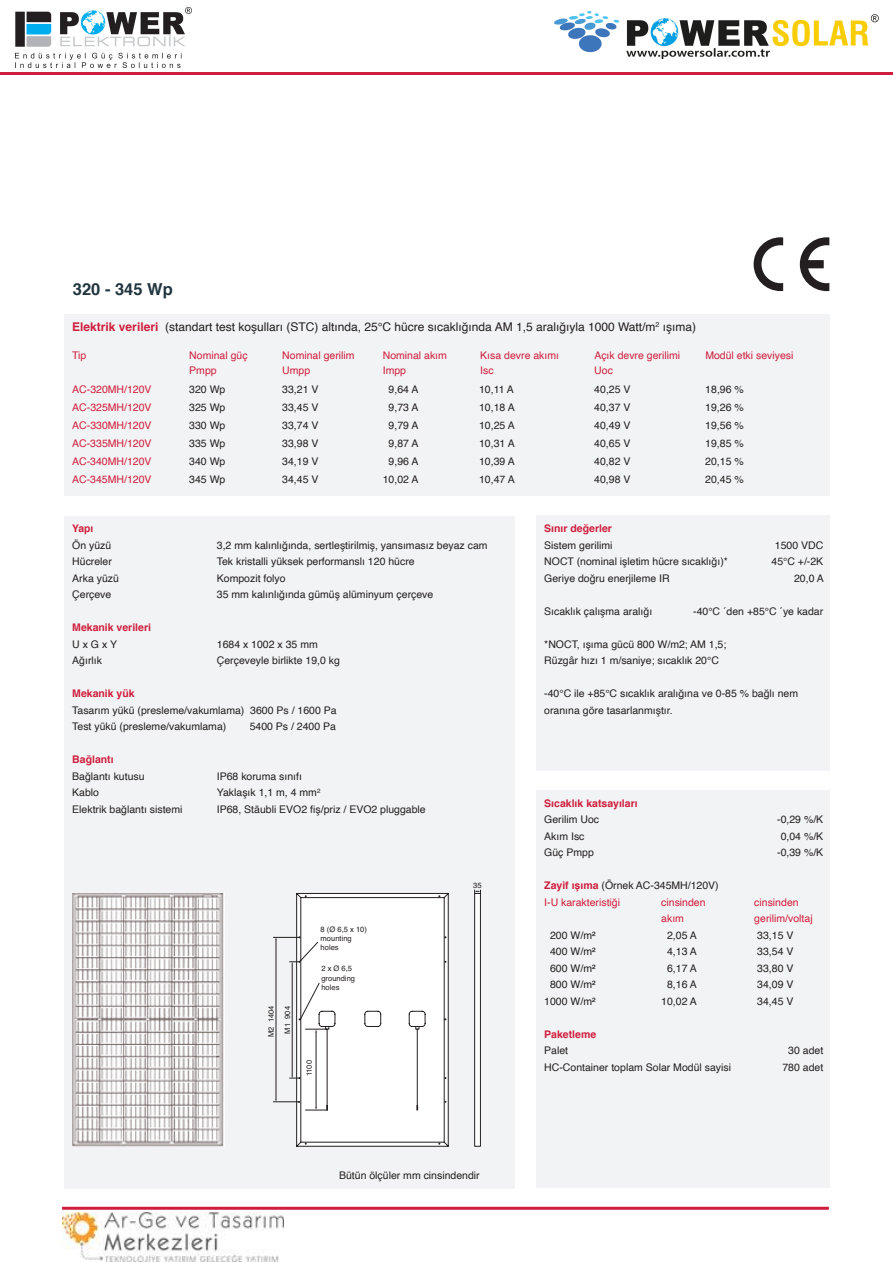
<style>
.page{position:relative;width:893px;height:1263px;background:#fff}
.page>*{position:absolute;margin:0;border:0;box-sizing:border-box;transform-origin:0 0}
.t1{font:700 16.5px "Helvetica";color:#21353f}
.t2{font:12px "Helvetica";color:#231f20}
.t3{font:10.5px/16.5px "Helvetica";color:#231f20}
.t4{font:10.5px "Helvetica";color:#cf1e3d}
.t5{font:700 10.5px "Helvetica";color:#cf1e3d}
.t6{font:7.65px/9.1px "Helvetica";color:#231f20}
.s1{font-weight:700;color:#cf1e3d}
.s2{color:#cf1e3d}
</style>
<div class="page">
<div style="left:64px;top:516px;width:450px;height:672px;background:#f2f3f4"></div>
<div style="left:536px;top:790px;width:293px;height:398px;background:#f2f3f4"></div>
<div style="left:536px;top:516px;width:293px;height:255px;background:#f2f3f4"></div>
<div style="left:64px;top:314px;width:765px;height:181px;background:#f2f3f4"></div>
<img style="left:72px;top:893px;width:152px;height:253px">
<hr style="left:62px;top:1207px;width:767px;height:3px;background:#cf1e3d">
<hr style="left:0;top:72px;width:893px;height:3px;background:#cf1e3d">
<svg style="left:754px;top:237px;width:29px;height:54px"></svg>
<svg style="left:800px;top:237px;width:29px;height:54px"></svg>
<div style="left:474px;top:893px;width:7px;height:253px;background:#fff;border:1px solid #231f20"></div>
<svg style="left:474px;top:890px;width:7px;height:3px"></svg>
<svg style="left:273px;top:893px;width:176px;height:253px"></svg>
<img style="left:63px;top:1213px;width:220px;height:48px">
<img style="left:555px;top:11px;width:324px;height:47px">
<img style="left:16px;top:7px;width:175px;height:61px">
<h1 class="t1" style="left:73px;top:276px;width:101px">320 - 345 Wp</h1>
<p class="t2" style="left:72px;top:318px;width:625px"><span class="s1">Elektrik verileri</span> (standart test koşulları (STC) altında, 25°C hücre sıcaklığında AM 1,5 aralığıyla 1000 Watt/m<sup>2</sup> ışıma)</p>
<p class="t4" style="left:72px;top:347px;width:16px">Tip</p>
<p class="t4" style="left:189px;top:347px;width:60px">Nominal güç</p>
<p class="t4" style="left:282px;top:347px;width:74px">Nominal gerilim</p>
<p class="t4" style="left:383px;top:347px;width:66px">Nominal akım</p>
<p class="t4" style="left:480px;top:347px;width:80px">Kısa devre akımı</p>
<p class="t4" style="left:594px;top:347px;width:87px">Açık devre gerilimi</p>
<p class="t4" style="left:705px;top:347px;width:90px">Modül etki seviyesi</p>
<p class="t4" style="left:189px;top:362px;width:29px">Pmpp</p>
<p class="t4" style="left:282px;top:362px;width:30px">Umpp</p>
<p class="t4" style="left:383px;top:362px;width:25px">Impp</p>
<p class="t4" style="left:480px;top:362px;width:15px">Isc</p>
<p class="t4" style="left:594px;top:362px;width:20px">Uoc</p>
<p class="t4" style="left:72px;top:381px;width:81px">AC-320MH/120V</p>
<p class="t3" style="left:189px;top:381px;width:38px">320 Wp</p>
<p class="t3" style="left:282px;top:381px;width:38px">33,21 V</p>
<p class="t3" style="left:389px;top:381px;width:31px">9,64 A</p>
<p class="t3" style="left:479px;top:381px;width:36px">10,11 A</p>
<p class="t3" style="left:594px;top:381px;width:38px">40,25 V</p>
<p class="t3" style="left:705px;top:381px;width:40px">18,96 %</p>
<p class="t4" style="left:72px;top:399px;width:81px">AC-325MH/120V</p>
<p class="t3" style="left:189px;top:399px;width:38px">325 Wp</p>
<p class="t3" style="left:282px;top:399px;width:38px">33,45 V</p>
<p class="t3" style="left:389px;top:399px;width:31px">9,73 A</p>
<p class="t3" style="left:479px;top:399px;width:37px">10,18 A</p>
<p class="t3" style="left:594px;top:399px;width:38px">40,37 V</p>
<p class="t3" style="left:705px;top:399px;width:40px">19,26 %</p>
<p class="t4" style="left:72px;top:417px;width:81px">AC-330MH/120V</p>
<p class="t3" style="left:189px;top:417px;width:38px">330 Wp</p>
<p class="t3" style="left:282px;top:417px;width:38px">33,74 V</p>
<p class="t3" style="left:389px;top:417px;width:31px">9,79 A</p>
<p class="t3" style="left:479px;top:417px;width:37px">10,25 A</p>
<p class="t3" style="left:594px;top:417px;width:38px">40,49 V</p>
<p class="t3" style="left:705px;top:417px;width:40px">19,56 %</p>
<p class="t4" style="left:72px;top:435px;width:81px">AC-335MH/120V</p>
<p class="t3" style="left:189px;top:435px;width:38px">335 Wp</p>
<p class="t3" style="left:282px;top:435px;width:38px">33,98 V</p>
<p class="t3" style="left:389px;top:435px;width:31px">9,87 A</p>
<p class="t3" style="left:479px;top:435px;width:37px">10,31 A</p>
<p class="t3" style="left:594px;top:435px;width:38px">40,65 V</p>
<p class="t3" style="left:705px;top:435px;width:40px">19,85 %</p>
<p class="t4" style="left:72px;top:453px;width:81px">AC-340MH/120V</p>
<p class="t3" style="left:189px;top:453px;width:38px">340 Wp</p>
<p class="t3" style="left:282px;top:453px;width:38px">34,19 V</p>
<p class="t3" style="left:389px;top:453px;width:31px">9,96 A</p>
<p class="t3" style="left:479px;top:453px;width:37px">10,39 A</p>
<p class="t3" style="left:594px;top:453px;width:38px">40,82 V</p>
<p class="t3" style="left:705px;top:453px;width:40px">20,15 %</p>
<p class="t4" style="left:72px;top:471px;width:81px">AC-345MH/120V</p>
<p class="t3" style="left:189px;top:471px;width:38px">345 Wp</p>
<p class="t3" style="left:282px;top:471px;width:38px">34,45 V</p>
<p class="t3" style="left:383px;top:471px;width:37px">10,02 A</p>
<p class="t3" style="left:479px;top:471px;width:37px">10,47 A</p>
<p class="t3" style="left:594px;top:471px;width:38px">40,98 V</p>
<p class="t3" style="left:705px;top:471px;width:40px">20,45 %</p>
<p class="t5" style="left:72px;top:520px;width:23px">Yapı</p>
<p class="t3" style="left:72px;top:537px;width:41px">Ön yüzü</p>
<p class="t3" style="left:217px;top:537px;width:272px">3,2 mm kalınlığında, sertleştirilmiş, yansımasız beyaz cam</p>
<p class="t3" style="left:72px;top:554px;width:41px">Hücreler</p>
<p class="t3" style="left:217px;top:554px;width:199px">Tek kristalli yüksek performanslı 120 hücre</p>
<p class="t3" style="left:72px;top:570px;width:48px">Arka yüzü</p>
<p class="t3" style="left:217px;top:570px;width:70px">Kompozit folyo</p>
<p class="t3" style="left:72px;top:587px;width:41px">Çerçeve</p>
<p class="t3" style="left:217px;top:587px;width:218px">35 mm kalınlığında gümüş alüminyum çerçeve</p>
<p class="t5" style="left:72px;top:619px;width:80px">Mekanik verileri</p>
<p class="t3" style="left:72px;top:636px;width:46px">U x G x Y</p>
<p class="t3" style="left:217px;top:636px;width:102px">1684 x 1002 x 35 mm</p>
<p class="t3" style="left:72px;top:653px;width:31px">Ağırlık</p>
<p class="t3" style="left:217px;top:653px;width:125px">Çerçeveyle birlikte 19,0 kg</p>
<p class="t5" style="left:72px;top:685px;width:64px">Mekanik yük</p>
<p class="t3" style="left:72px;top:702px;width:266px">Tasarım yükü (presleme/vakumlama) 3600 Ps / 1600 Pa<br>Test yükü (presleme/vakumlama)</p>
<p class="t3" style="left:250px;top:719px;width:88px">5400 Ps / 2400 Pa</p>
<p class="t5" style="left:72px;top:751px;width:43px">Bağlantı</p>
<p class="t3" style="left:72px;top:768px;width:74px">Bağlantı kutusu</p>
<p class="t3" style="left:217px;top:768px;width:87px">IP68 koruma sınıfı</p>
<p class="t3" style="left:72px;top:785px;width:28px">Kablo</p>
<p class="t3" style="left:217px;top:785px;width:105px">Yaklaşık 1,1 m, 4 mm<sup>2</sup></p>
<p class="t3" style="left:72px;top:801px;width:112px">Elektrik bağlantı sistemi</p>
<p class="t3" style="left:217px;top:801px;width:210px">IP68, Stäubli EVO2 fiş/priz / EVO2 pluggable</p>
<p class="t6" style="left:321px;top:925px;width:48px">8 (Ø 6,5 x 10) mounting holes</p>
<p class="t6" style="left:267px;top:1037px;width:33px;rotate:-90deg">M2 1404</p>
<p class="t6" style="left:283px;top:1033px;width:29px;rotate:-90deg">M1 904</p>
<p class="t6" style="left:321px;top:964px;width:35px">2 x Ø 6,5 grounding holes</p>
<p class="t6" style="left:305px;top:1076px;width:18px;rotate:-90deg">1100</p>
<p class="t6" style="left:473px;top:881px;width:10px">35</p>
<p class="t3" style="left:339px;top:1167px;width:142px">Bütün ölçüler mm cinsindendir</p>
<p class="t5" style="left:544px;top:520px;width:69px">Sınır değerler</p>
<p class="t3" style="left:544px;top:537px;width:70px">Sistem gerilimi</p>
<p class="t3" style="left:775px;top:537px;width:50px">1500 VDC</p>
<p class="t3" style="left:544px;top:554px;width:185px">NOCT (nominal işletim hücre sıcaklığı)*</p>
<p class="t3" style="left:771px;top:554px;width:53px">45°C +/-2K</p>
<p class="t3" style="left:544px;top:570px;width:127px">Geriye doğru enerjileme IR</p>
<p class="t3" style="left:794px;top:570px;width:31px">20,0 A</p>
<p class="t3" style="left:544px;top:603px;width:109px">Sıcaklık çalışma aralığı</p>
<p class="t3" style="left:693px;top:603px;width:132px">-40°C ´den +85°C ´ye kadar</p>
<p class="t3" style="left:544px;top:636px;width:184px">*NOCT, ışıma gücü 800 W/m2; AM 1,5;<br>Rüzgâr hızı 1 m/saniye; sıcaklık 20°C</p>
<p class="t3" style="left:544px;top:686px;width:255px">-40°C ile +85°C sıcaklık aralığına ve 0-85 % bağlı nem oranına göre tasarlanmıştır.</p>
<p class="t5" style="left:544px;top:795px;width:95px">Sıcaklık katsayıları</p>
<p class="t3" style="left:544px;top:812px;width:56px">Gerilim Uoc</p>
<p class="t3" style="left:777px;top:812px;width:48px">-0,29 %/K</p>
<p class="t3" style="left:544px;top:828px;width:42px">Akım Isc</p>
<p class="t3" style="left:781px;top:828px;width:44px">0,04 %/K</p>
<p class="t3" style="left:544px;top:845px;width:51px">Güç Pmpp</p>
<p class="t3" style="left:777px;top:845px;width:48px">-0,39 %/K</p>
<p class="t3" style="left:544px;top:878px;width:176px"><span class="s1">Zayif ışıma</span> (Örnek AC-345MH/120V)<br><span class="s2">I-U karakteristiği</span></p>
<p class="t4" style="left:661px;top:894px;width:46px">cinsinden</p>
<p class="t4" style="left:754px;top:894px;width:46px">cinsinden</p>
<p class="t4" style="left:661px;top:910px;width:24px">akım</p>
<p class="t4" style="left:754px;top:910px;width:60px">gerilim/voltaj</p>
<p class="t3" style="left:550px;top:927px;width:47px">200 W/m²</p>
<p class="t3" style="left:667px;top:927px;width:31px">2,05 A</p>
<p class="t3" style="left:757px;top:927px;width:38px">33,15 V</p>
<p class="t3" style="left:550px;top:944px;width:47px">400 W/m²</p>
<p class="t3" style="left:667px;top:944px;width:31px">4,13 A</p>
<p class="t3" style="left:757px;top:944px;width:38px">33,54 V</p>
<p class="t3" style="left:550px;top:960px;width:47px">600 W/m²</p>
<p class="t3" style="left:667px;top:960px;width:31px">6,17 A</p>
<p class="t3" style="left:757px;top:960px;width:38px">33,80 V</p>
<p class="t3" style="left:550px;top:977px;width:47px">800 W/m²</p>
<p class="t3" style="left:667px;top:977px;width:31px">8,16 A</p>
<p class="t3" style="left:757px;top:977px;width:38px">34,09 V</p>
<p class="t3" style="left:544px;top:993px;width:53px">1000 W/m²</p>
<p class="t3" style="left:661px;top:993px;width:37px">10,02 A</p>
<p class="t3" style="left:757px;top:993px;width:38px">34,45 V</p>
<p class="t5" style="left:544px;top:1026px;width:53px">Paketleme</p>
<p class="t3" style="left:544px;top:1043px;width:25px">Palet</p>
<p class="t3" style="left:788px;top:1043px;width:37px">30 adet</p>
<p class="t3" style="left:544px;top:1059px;width:188px">HC-Container toplam Solar Modül sayisi</p>
<p class="t3" style="left:782px;top:1059px;width:42px">780 adet</p>
</div>
